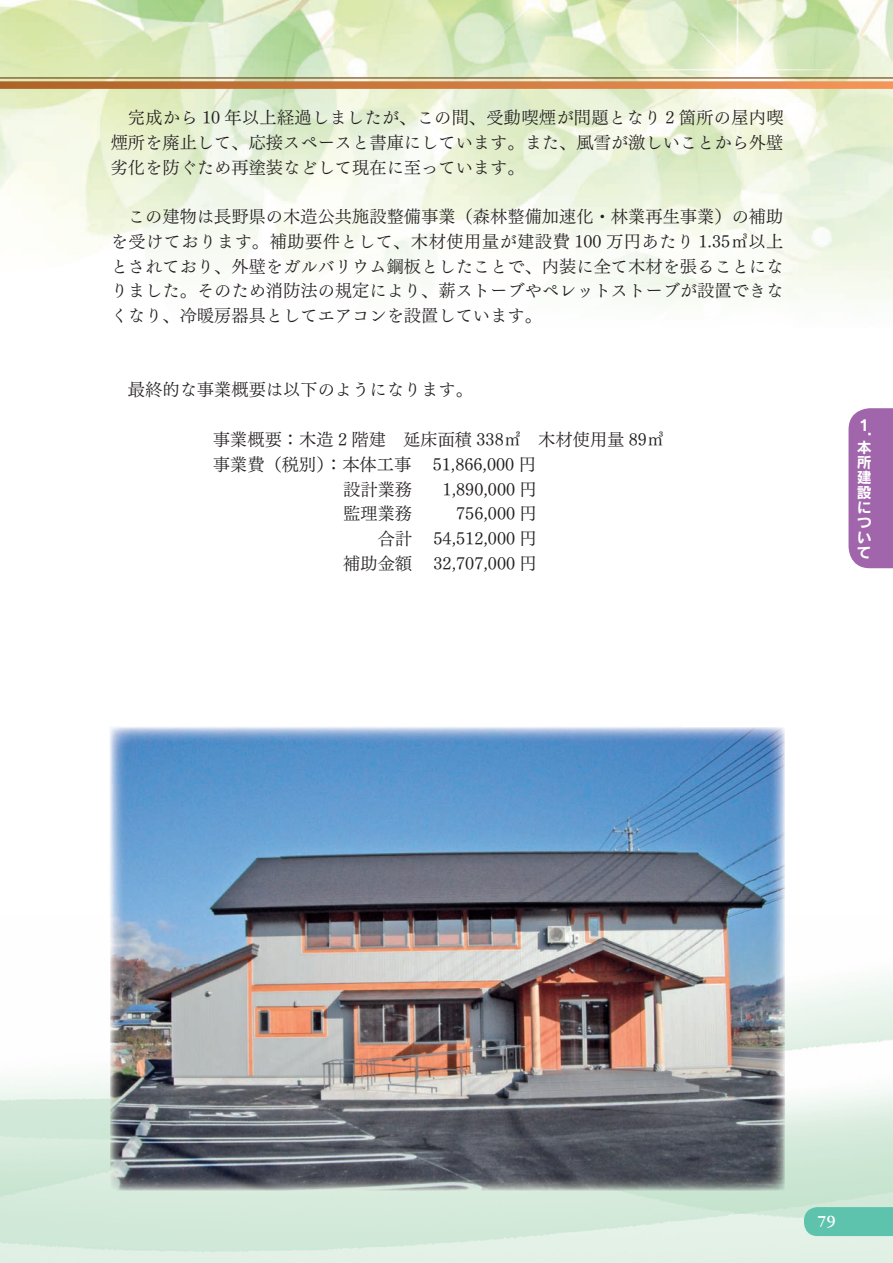
<style>
.page{position:relative;width:893px;height:1263px;background:#fff}
.page>*{position:absolute;margin:0;border:0;box-sizing:border-box;transform-origin:0 0}
.t1{font:17.25px/24.8px "Tsuku Min Pro R";color:#231f20;text-align:justify}
.t2{font:15px/15px "Rodin Pro B";color:#fff}
.t3{font:15px "Chiaro Std B";color:#fff}
</style>
<div class="page">
<img style="left:0;top:0;width:893px;height:304px">
<img style="left:736px;top:914px;width:157px;height:349px">
<img style="left:110px;top:726px;width:674px;height:464px">
<div style="left:804px;top:1207px;width:89px;height:29px;background:#5dc3ad"></div>
<div style="left:848px;top:408px;width:45px;height:160px;background:#a065aa"></div>
<svg style="left:0;top:77px;width:893px;height:12px;background:#cc9461"></svg>
<p class="t1" style="left:111px;top:103px;width:674px;text-indent:17px">完成から 10 年以上経過しましたが、この間、受動喫煙が問題となり 2 箇所の屋内喫煙所を廃止して、応接スペースと書庫にしています。また、風雪が激しいことから外壁劣化を防ぐため再塗装などして現在に至っています。</p>
<p class="t1" style="left:111px;top:202px;width:674px;text-indent:17px">この建物は長野県の木造公共施設整備事業（森林整備加速化・林業再生事業）の補助を受けております。補助要件として、木材使用量が建設費 100 万円あたり 1.35㎥以上とされており、外壁をガルバリウム鋼板としたことで、内装に全て木材を張ることになりました。そのため消防法の規定により、薪ストーブやペレットストーブが設置できなくなり、冷暖房器具としてエアコンを設置しています。</p>
<p class="t1" style="left:128px;top:375px;width:347px">最終的な事業概要は以下のようになります。</p>
<p class="t1" style="left:213px;top:425px;width:453px">事業概要：木造 2 階建　延床面積 338㎡　木材使用量 89㎥</p>
<p class="t1" style="left:213px;top:450px;width:324px">事業費（税別）：本体工事 51,866,000 円</p>
<p class="t1" style="left:343px;top:474px;width:70px">設計業務</p>
<p class="t1" style="left:443px;top:474px;width:96px">1,890,000 円</p>
<p class="t1" style="left:343px;top:499px;width:70px">監理業務</p>
<p class="t1" style="left:343px;top:499px;width:195px;text-indent:113px">756,000 円　　合計 54,512,000 円補助金額 32,707,000 円</p>
<p class="t2" style="left:857px;top:417px;width:15px">１．</p>
<p class="t2" style="left:857px;top:439px;width:16px;text-align:justify">本所建設について</p>
<p class="t3" style="left:817px;top:1212px;width:20px">79</p>
</div>
